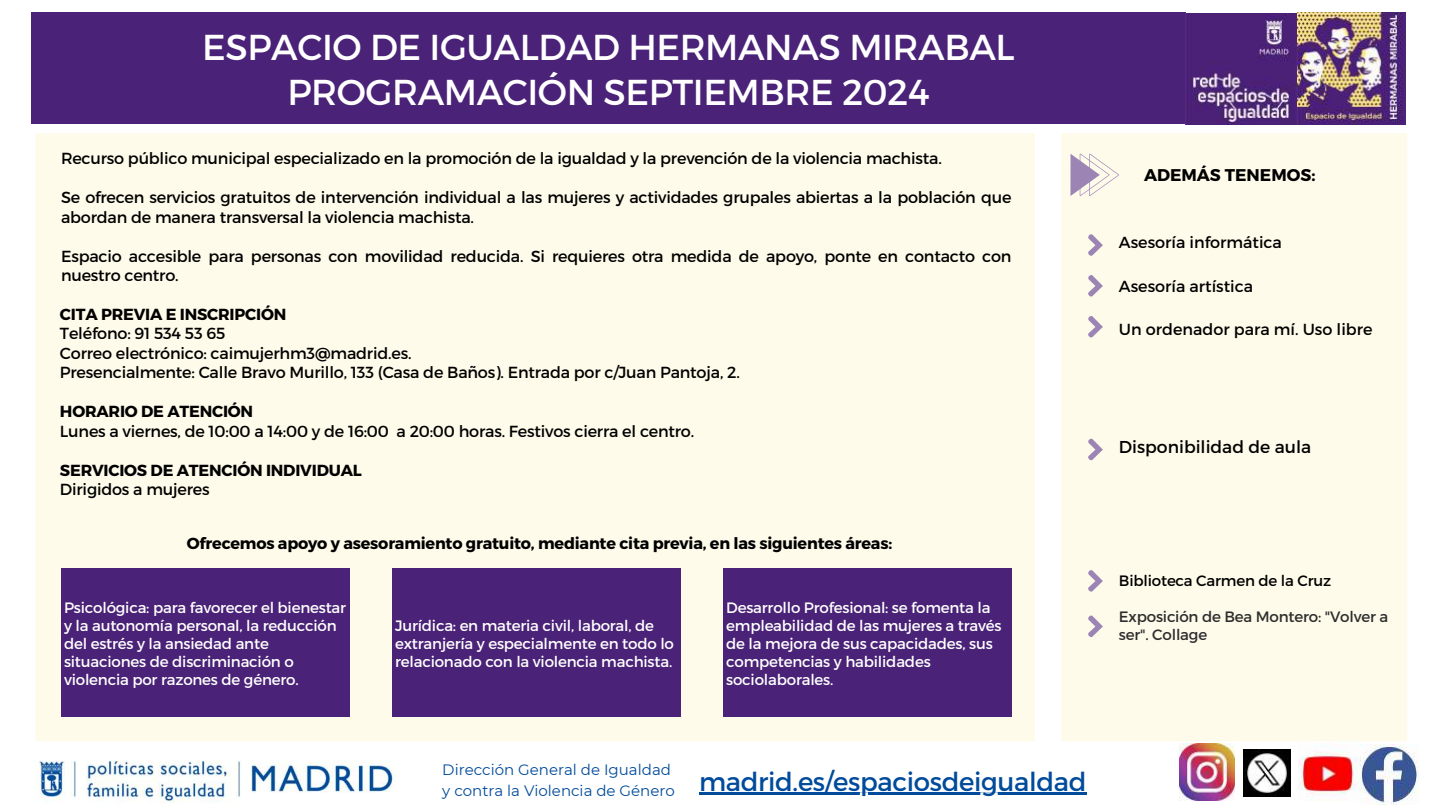
<style>
.page{position:relative;width:1440px;height:810px;background:#fff}
.page>*{position:absolute;margin:0;border:0;box-sizing:border-box;transform-origin:0 0}
.t1{font:36px/44.2px "Montserrat";letter-spacing:-.01em;color:#fff;text-align:center}
.t2{font:26px "Montserrat";letter-spacing:-.01em;color:#004b9b}
.t3{font:17.2px "Montserrat";color:#000}
.t4{font:700 17px "Montserrat";color:#000}
.t5{font:16px/19.5px "Montserrat";letter-spacing:-.01em;color:#000}
.t6{font:700 16px "Montserrat";letter-spacing:-.01em;color:#000}
.t7{font:15px/18px "Montserrat";letter-spacing:-.01em;color:#fff}
.t8{font:15px/18px "Montserrat";letter-spacing:-.01em;color:#2d2d2d}
.t9{font:15px "Montserrat";color:#004b9b}
.t10{font:15px "Montserrat";letter-spacing:-.01em;color:#000}
</style>
<div class="page">
<div style="left:31px;top:12px;width:1155px;height:112px;background:#4a2277"></div>
<img style="left:1297px;top:12px;width:108px;height:112px">
<img style="left:1186px;top:14px;width:111px;height:111px">
<div style="left:35px;top:133px;width:1000px;height:608px;background:#fefbea"></div>
<div style="left:1061px;top:133px;width:346px;height:612px;background:#fefbea"></div>
<svg style="left:1070px;top:154px;width:49px;height:42px;background:#dad0d6"></svg>
<svg style="left:1087px;top:233px;width:16px;height:24px"></svg>
<svg style="left:1087px;top:274px;width:16px;height:24px"></svg>
<svg style="left:1087px;top:315px;width:16px;height:24px"></svg>
<svg style="left:1087px;top:437px;width:16px;height:25px"></svg>
<svg style="left:1087px;top:569px;width:16px;height:24px"></svg>
<svg style="left:1087px;top:614px;width:16px;height:25px"></svg>
<div style="left:61px;top:569px;width:288px;height:148px;background:#4a2277"></div>
<div style="left:392px;top:569px;width:288px;height:148px;background:#4a2277"></div>
<div style="left:723px;top:569px;width:288px;height:148px;background:#4a2277"></div>
<img style="left:37px;top:760px;width:358px;height:43px">
<hr style="left:699px;top:793px;width:387px;height:2px;background:#004b9b">
<img style="left:1359px;top:745px;width:60px;height:60px">
<img style="left:1298px;top:742px;width:61px;height:55px">
<img style="left:1180px;top:744px;width:54px;height:56px">
<img style="left:1244px;top:750px;width:46px;height:46px">
<h1 class="t1" style="left:202px;top:24px;width:814px">ESPACIO DE IGUALDAD HERMANAS MIRABAL<br>PROGRAMACIÓN SEPTIEMBRE 2024</h1>
<p class="t5" style="left:61px;top:148px;width:882px">Recurso público municipal especializado en la promoción de la igualdad y la prevención de la violencia machista.</p>
<p class="t5" style="left:61px;top:187px;width:952px">Se ofrecen servicios gratuitos de intervención individual a las mujeres y actividades grupales abiertas a la población que abordan de manera transversal la violencia machista.</p>
<p class="t5" style="left:61px;top:246px;width:952px">Espacio accesible para personas con movilidad reducida. Si requieres otra medida de apoyo, ponte en contacto con nuestro centro.</p>
<p class="t6" style="left:60px;top:304px;width:228px">CITA PREVIA E INSCRIPCIÓN</p>
<p class="t5" style="left:60px;top:323px;width:682px">Teléfono: 91 534 53 65<br>Correo electrónico: caimujerhm3@madrid.es.<br>Presencialmente: Calle Bravo Murillo, 133 (Casa de Baños). Entrada por c/Juan Pantoja, 2.</p>
<p class="t6" style="left:60px;top:401px;width:195px">HORARIO DE ATENCIÓN</p>
<p class="t5" style="left:60px;top:420px;width:636px">Lunes a viernes, de 10:00 a 14:00 y de 16:00 a 20:00 horas. Festivos cierra el centro.</p>
<p class="t6" style="left:60px;top:460px;width:303px">SERVICIOS DE ATENCIÓN INDIVIDUAL</p>
<p class="t5" style="left:60px;top:479px;width:151px">Dirigidos a mujeres</p>
<p class="t6" style="left:187px;top:533px;width:707px">Ofrecemos apoyo y asesoramiento gratuito, mediante cita previa, en las siguientes áreas:</p>
<p class="t7" style="left:64px;top:598px;width:284px">Psicológica: para favorecer el bienestar y la autonomía personal, la reducción del estrés y la ansiedad ante situaciones de discriminación o violencia por razones de género.</p>
<p class="t7" style="left:395px;top:616px;width:280px">Jurídica: en materia civil, laboral, de extranjería y especialmente en todo lo relacionado con la violencia machista.</p>
<p class="t7" style="left:726px;top:598px;width:277px">Desarrollo Profesional: se fomenta la empleabilidad de las mujeres a través de la mejora de sus capacidades, sus competencias y habilidades sociolaborales.</p>
<p class="t9" style="left:442px;top:760px;width:230px">Dirección General de Igualdad</p>
<h2 class="t2" style="left:442px;top:765px;width:646px"><sub>y</sub> <sub>contra</sub> <sub>la</sub> <sub>Violencia</sub> <sub>de</sub> <sub>Género</sub> madrid.es/espaciosdeigualdad</h2>
<p class="t4" style="left:1144px;top:164px;width:173px">ADEMÁS TENEMOS:</p>
<p class="t5" style="left:1119px;top:232px;width:165px">Asesoría informática</p>
<p class="t5" style="left:1119px;top:276px;width:136px">Asesoría artística</p>
<p class="t5" style="left:1119px;top:319px;width:255px">Un ordenador para mí. Uso libre</p>
<p class="t3" style="left:1119px;top:436px;width:194px">Disponibilidad de aula</p>
<p class="t10" style="left:1119px;top:571px;width:214px">Biblioteca Carmen de la Cruz</p>
<p class="t8" style="left:1119px;top:607px;width:271px">Exposición de Bea Montero: "Volver a ser". Collage</p>
</div>
